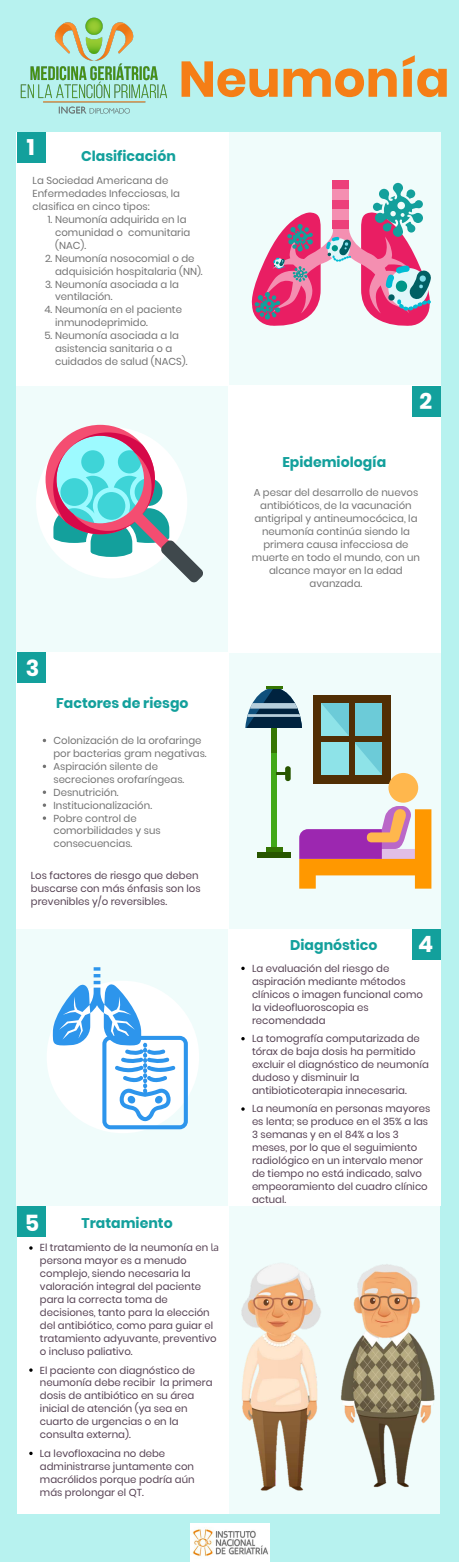
<style>
.page{position:relative;width:459px;height:1562px;background:#b7f2ef}
.page>*{position:absolute;margin:0;border:0;box-sizing:border-box;transform-origin:0 0}
.t1{font:700 50.1px "Poppins";color:#f57e16}
.t2{font:700 22.5px "Poppins";color:#fff}
.t3{font:700 14.1px "Poppins";color:#13a09c}
.t4{font:10.12px/12.9px "Poppins";color:#554153}
.t5{font:10.12px/12.9px "Poppins";color:#737373}
.s1{font-family:"Oxygen"}
</style>
<div class="page">
<div style="left:229px;top:652px;width:212px;height:277px;background:#f0fcfb"></div>
<div style="left:17px;top:652px;width:212px;height:277px;background:#fff"></div>
<div style="left:17px;top:385px;width:212px;height:267px;background:#f0fcfb"></div>
<div style="left:229px;top:385px;width:212px;height:267px;background:#fff"></div>
<div style="left:229px;top:132px;width:212px;height:254px;background:#f0fcfb"></div>
<div style="left:17px;top:132px;width:212px;height:254px;background:#fff"></div>
<div style="left:17px;top:132px;width:29px;height:31px;background:#13a09c"></div>
<div style="left:412px;top:386px;width:29px;height:30px;background:#13a09c"></div>
<div style="left:17px;top:652px;width:29px;height:30px;background:#13a09c"></div>
<div style="left:36px;top:427px;width:151px;height:151px;background:#fff;border-radius:50%"></div>
<img style="left:20px;top:17px;width:147px;height:97px">
<div style="left:333px;top:180px;width:16px;height:8px;background:#ec407a"></div>
<svg style="left:251px;top:183px;width:180px;height:143px"></svg>
<svg style="left:43px;top:790px;width:3px;height:4px"></svg>
<svg style="left:43px;top:803px;width:3px;height:4px"></svg>
<svg style="left:43px;top:816px;width:3px;height:4px"></svg>
<div style="left:228px;top:929px;width:212px;height:276px;background:#fff"></div>
<div style="left:16px;top:929px;width:212px;height:276px;background:#f0fcfb"></div>
<div style="left:412px;top:929px;width:28px;height:30px;background:#13a09c"></div>
<svg style="left:46px;top:425px;width:157px;height:157px"></svg>
<svg style="left:241px;top:966px;width:4px;height:4px"></svg>
<svg style="left:241px;top:1037px;width:4px;height:3px"></svg>
<svg style="left:241px;top:1107px;width:4px;height:3px"></svg>
<div style="left:228px;top:1205px;width:212px;height:308px;background:#f0fcfb"></div>
<div style="left:17px;top:1205px;width:211px;height:308px;background:#fff"></div>
<div style="left:17px;top:1205px;width:29px;height:31px;background:#13a09c"></div>
<svg style="left:29px;top:1246px;width:4px;height:3px"></svg>
<svg style="left:29px;top:1451px;width:4px;height:4px"></svg>
<div style="left:47px;top:980px;width:152px;height:153px;background:#fff;border-radius:50%"></div>
<svg style="left:53px;top:967px;width:135px;height:162px"></svg>
<img style="left:241px;top:1264px;width:80px;height:227px">
<img style="left:340px;top:1264px;width:95px;height:223px">
<img style="left:190px;top:1523px;width:79px;height:38px">
<div style="left:271px;top:728px;width:6px;height:124px;background:#42a818"></div>
<div style="left:271px;top:728px;width:6px;height:25px;background:#357503"></div>
<svg style="left:245px;top:688px;width:57px;height:40px"></svg>
<hr style="left:266px;top:686px;width:16px;height:3px;background:#357503">
<div style="left:266px;top:847px;width:16px;height:5px;background:#357503"></div>
<div style="left:257px;top:852px;width:34px;height:6px;background:#285600"></div>
<svg style="left:277px;top:772px;width:8px;height:3px"></svg>
<div style="left:285px;top:766px;width:6px;height:15px;background:#285600;border-radius:3px"></div>
<div style="left:313px;top:695px;width:77px;height:88px;background:#512e04"></div>
<svg style="left:321px;top:703px;width:61px;height:72px;background:#7cd3dc"></svg>
<div style="left:349px;top:697px;width:5px;height:83px;background:#512e04"></div>
<div style="left:316px;top:736px;width:72px;height:6px;background:#512e04"></div>
<div style="left:388px;top:773px;width:30px;height:29px;background:#ffb74d;border-radius:50%"></div>
<svg style="left:299px;top:806px;width:132px;height:82px"></svg>
<h2 class="t2" style="left:27px;top:134px;width:10px">1</h2>
<h1 class="t1" style="left:179px;top:50px;width:273px">Neumonía</h1>
<h3 class="t3" style="left:81px;top:148px;width:96px">Clasificación</h3>
<p class="t5" style="left:33px;top:174px;width:149px">La Sociedad Americana de<br>Enfermedades Infecciosas, la clasifica en cinco tipos:</p>
<p class="t5" style="left:55px;top:213px;width:137px;text-indent:-7px">1. Neumonía adquirida en la comunidad o comunitaria (NAC).</p>
<p class="t5" style="left:55px;top:252px;width:149px;text-indent:-10px">2. Neumonía nosocomial o de adquisición hospitalaria (NN).</p>
<p class="t5" style="left:55px;top:277px;width:125px;text-indent:-10px">3. Neumonía asociada a la ventilación.</p>
<p class="t5" style="left:55px;top:303px;width:128px;text-indent:-11px">4. Neumonía en el paciente inmunodeprimido.</p>
<p class="t5" style="left:55px;top:329px;width:134px;text-indent:-11px">5. Neumonía asociada a la asistencia sanitaria o a cuidados de salud (NACS).</p>
<h2 class="t2" style="left:26px;top:655px;width:15px">3</h2>
<h3 class="t3" style="left:56px;top:695px;width:134px">Factores de riesgo</h3>
<p class="t5" style="left:53px;top:734px;width:155px">Colonización de la orofaringe por bacterias gram negativas.<br>Aspiración silente de secreciones orofaríngeas.<br>Desnutrición.<br>Institucionalización.<br>Pobre control de comorbilidades y sus consecuencias.</p>
<p class="t4" style="left:31px;top:869px;width:171px">Los factores de riesgo que deben buscarse con más énfasis son los prevenibles y/o reversibles.</p>
<h2 class="t2" style="left:25px;top:1209px;width:16px">5</h2>
<h3 class="t3" style="left:82px;top:1214px;width:93px">Tratamiento</h3>
<p class="t4" style="left:40px;top:1241px;width:181px">El tratamiento de la neumonía en <span class="s1">la </span>persona mayor es a menudo complejo, siendo necesaria la valoración integral del paciente para la correcta toma de decisiones, tanto para la elección del antibiótico, como para guiar el tratamiento adyuvante, preventivo o incluso paliativo.</p>
<p class="t4" style="left:40px;top:1363px;width:174px">El paciente con diagnóstico de neumonía debe recibir la primera dosis de antibiótico en su área inicial de atención (ya sea en cuarto de urgencias o en la consulta externa).</p>
<p class="t4" style="left:40px;top:1446px;width:156px">La levofloxacina no debe administrarse juntamente con macrólidos porque podría aún más prolongar el QT.</p>
<h2 class="t2" style="left:419px;top:388px;width:14px">2</h2>
<h3 class="t3" style="left:282px;top:454px;width:106px">Epidemiología</h3>
<p class="t5" style="left:252px;top:486px;width:170px;text-align:center">A pesar del desarrollo de nuevos antibióticos, de la vacunación antigripal y antineumocócica, la neumonía continúa siendo la primera causa infecciosa de muerte en todo el mundo, con un alcance mayor en la edad avanzada.</p>
<h3 class="t3" style="left:290px;top:937px;width:89px">Diagnóstico</h3>
<h2 class="t2" style="left:418px;top:931px;width:17px">4</h2>
<p class="t4" style="left:252px;top:961px;width:173px">La evaluación del riesgo de aspiración mediante métodos clínicos o imagen funcional como la videofluoroscopia es recomendada</p>
<p class="t4" style="left:252px;top:1032px;width:178px">La tomografía computarizada de tórax de baja dosis ha permitido excluir el diagnóstico de neumonía dudoso y disminuir la antibioticoterapia innecesaria.</p>
<p class="t4" style="left:252px;top:1102px;width:180px">La neumonía en personas mayores es lenta; se produce en el 35% a las<br>3 semanas y en el 84% a los 3 meses, por lo que el seguimiento radiológico en un intervalo menor de tiempo no está indicado, salvo empeoramiento del cuadro clínico actual.</p>
</div>
